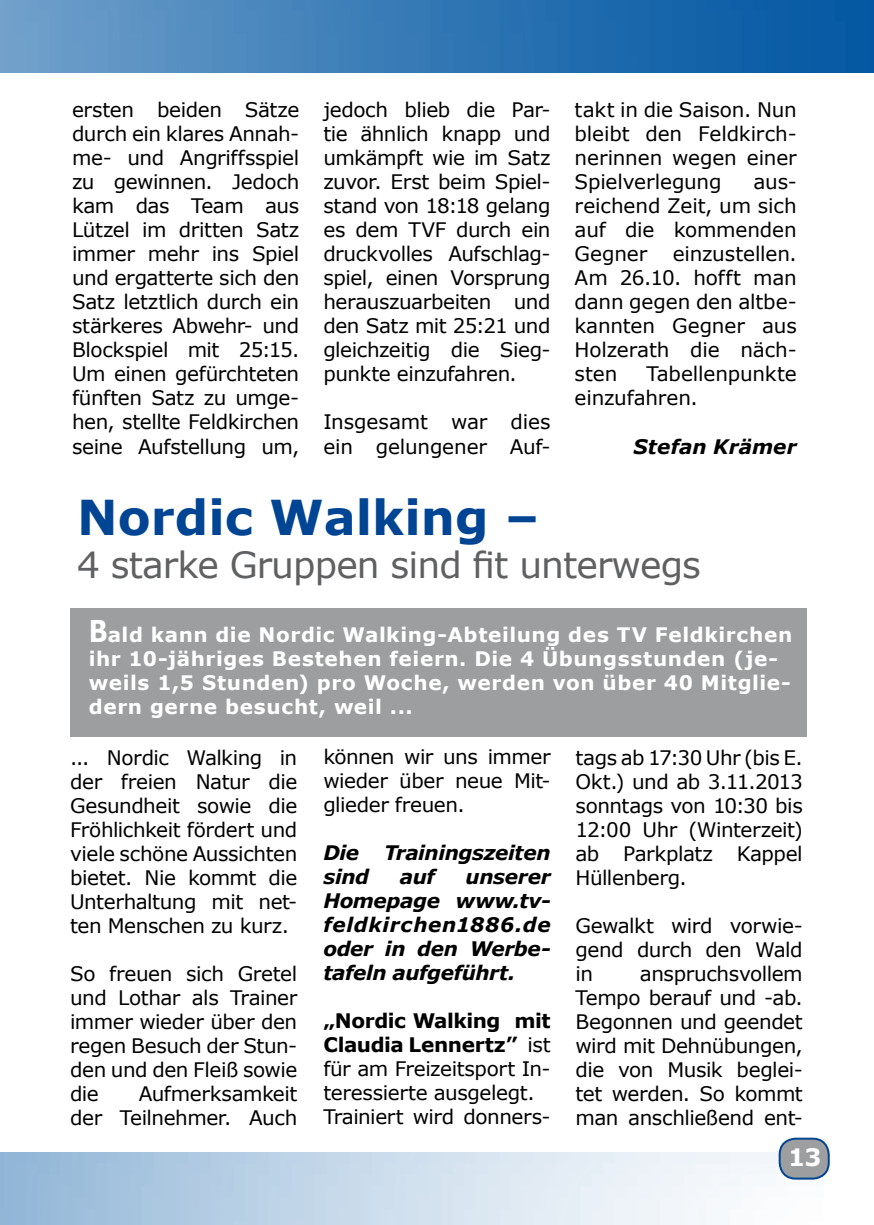
<style>
.page{position:relative;width:874px;height:1225px;background:#fff}
.page>*{position:absolute;margin:0;border:0;box-sizing:border-box;transform-origin:0 0}
.t1{font:700 48px "Verdana";color:#004494}
.t2{font:36px "Verdana";letter-spacing:-.025em;color:#5f6062}
.t3{font:700 24px "Verdana";color:#fff}
.t4{font:20px/24px "Verdana";letter-spacing:-.02em;color:#000;text-align:justify}
.t5{font:700 20px/24px "Verdana";letter-spacing:.03em;color:#fff}
.t6{font:italic 700 20px/24px "Verdana";letter-spacing:-.015em;color:#000}
.t7{font:italic 700 20px "Verdana";letter-spacing:.005em;color:#000}
.s1{font-size:30px}
.s2{font-weight:700}
</style>
<div class="page">
<img style="left:0;top:0;width:873px;height:72px">
<img style="left:0;top:1153px;width:823px;height:72px">
<div style="left:779px;top:1138px;width:49px;height:40px;background:#9c9e9f;border-radius:16px"></div>
<div style="left:778px;top:1137px;width:51px;height:42px;border:2px solid #004494;border-radius:16px"></div>
<div style="left:70px;top:608px;width:736px;height:128px;background:#9c9e9f"></div>
<p class="t4" style="left:72px;top:98px;width:229px">ersten beiden Sätze durch ein klares Annah&shy;me- und Angriffsspiel zu gewinnen. Jedoch kam das Team aus Lützel im dritten Satz immer mehr ins Spiel und ergatterte sich den Satz letztlich durch ein stärkeres Abwehr- und Blockspiel mit 25:15.<br>Um einen gefürchteten fünften Satz zu umge&shy;hen, stellte Feldkirchen seine Aufstellung um,</p>
<p class="t4" style="left:323px;top:98px;width:229px">jedoch blieb die Par&shy;tie ähnlich knapp und umkämpft wie im Satz zuvor. Erst beim Spiel&shy;stand von 18:18 gelang es dem TVF durch ein druckvolles Aufschlag&shy;spiel, einen Vorsprung herauszuarbeiten und den Satz mit 25:21 und gleichzeitig die Sieg&shy;punkte einzufahren.</p>
<p class="t4" style="left:323px;top:410px;width:229px">Insgesamt war dies ein gelungener Auf-</p>
<p class="t4" style="left:574px;top:98px;width:223px">takt in die Saison. Nun bleibt den Feldkirch&shy;nerinnen wegen einer Spielverlegung</p>
<p class="t4" style="left:574px;top:170px;width:223px;text-indent:178px">aus&shy;reichend Zeit, um sich auf die kommenden Gegner</p>
<p class="t4" style="left:574px;top:242px;width:223px;text-indent:98px">einzustellen.<br>Am 26.10. hofft man dann gegen den altbe&shy;kannten Gegner aus Holzerath die näch&shy;sten</p>
<p class="t4" style="left:574px;top:362px;width:223px;text-indent:72px">Tabellenpunkte einzufahren.</p>
<p class="t7" style="left:633px;top:433px;width:165px">Stefan Krämer</p>
<h1 class="t1" style="left:77px;top:486px;width:463px">Nordic Walking –</h1>
<h2 class="t2" style="left:77px;top:540px;width:625px">4 starke Gruppen sind fit unterwegs</h2>
<p class="t5" style="left:89px;top:623px;width:704px"><span class="s1">B</span>ald kann die Nordic Walking-Abteilung des TV Feldkirchen ihr 10-jähriges Bestehen feiern. Die 4 Übungsstunden (je&shy;weils 1,5 Stunden) pro Woche, werden von über 40 Mitglie&shy;dern gerne besucht, weil ...</p>
<p class="t4" style="left:70px;top:745px;width:229px">... Nordic Walking in der freien Natur die Gesundheit sowie die Fröhlichkeit fördert und viele schöne Aussichten bietet. Nie kommt die Unterhaltung mit net&shy;ten Menschen zu kurz.</p>
<p class="t4" style="left:70px;top:961px;width:229px">So freuen sich Gretel und Lothar als Trainer immer wieder über den regen Besuch der Stun&shy;den und den Fleiß sowie die</p>
<p class="t4" style="left:323px;top:744px;width:229px">können wir uns immer wieder über neue Mit&shy;glieder freuen.</p>
<p class="t6" style="left:323px;top:840px;width:229px">Die Trainingszeiten sind</p>
<p class="t4" style="left:575px;top:746px;width:229px">tags ab 17:30 Uhr (bis E.<br>Okt.) und ab 3.11.2013 sonntags von 10:30 bis 12:00 Uhr (Winterzeit) ab Parkplatz Kappel Hüllenberg.</p>
<p class="t4" style="left:575px;top:914px;width:229px">Gewalkt wird vorwie&shy;gend durch den Wald in</p>
<p class="t6" style="left:399px;top:864px;width:37px">auf</p>
<p class="t6" style="left:323px;top:864px;width:229px;text-align:justify;text-indent:142px">unserer Homepage www.tv&shy;feldkirchen1886.de oder in den Werbe&shy;tafeln aufgeführt.</p>
<p class="t4" style="left:323px;top:1008px;width:229px;text-align:left"><span class="s2">„Nordic Walking mit<br>Claudia Lennertz”</span> ist für am Freizeitsport In&shy;teressierte ausgelegt.<br>Trainiert wird donners-</p>
<p class="t4" style="left:575px;top:962px;width:229px;text-indent:64px">anspruchsvollem Tempo berauf und -ab.<br>Begonnen und geendet wird mit Dehnübungen, die von Musik beglei&shy;tet werden. So kommt man anschließend ent-</p>
<p class="t4" style="left:70px;top:1081px;width:229px;text-align:right">Aufmerksamkeit<br>der Teilnehmer. Auch</p>
<p class="t3" style="left:787px;top:1142px;width:35px">13</p>
</div>
